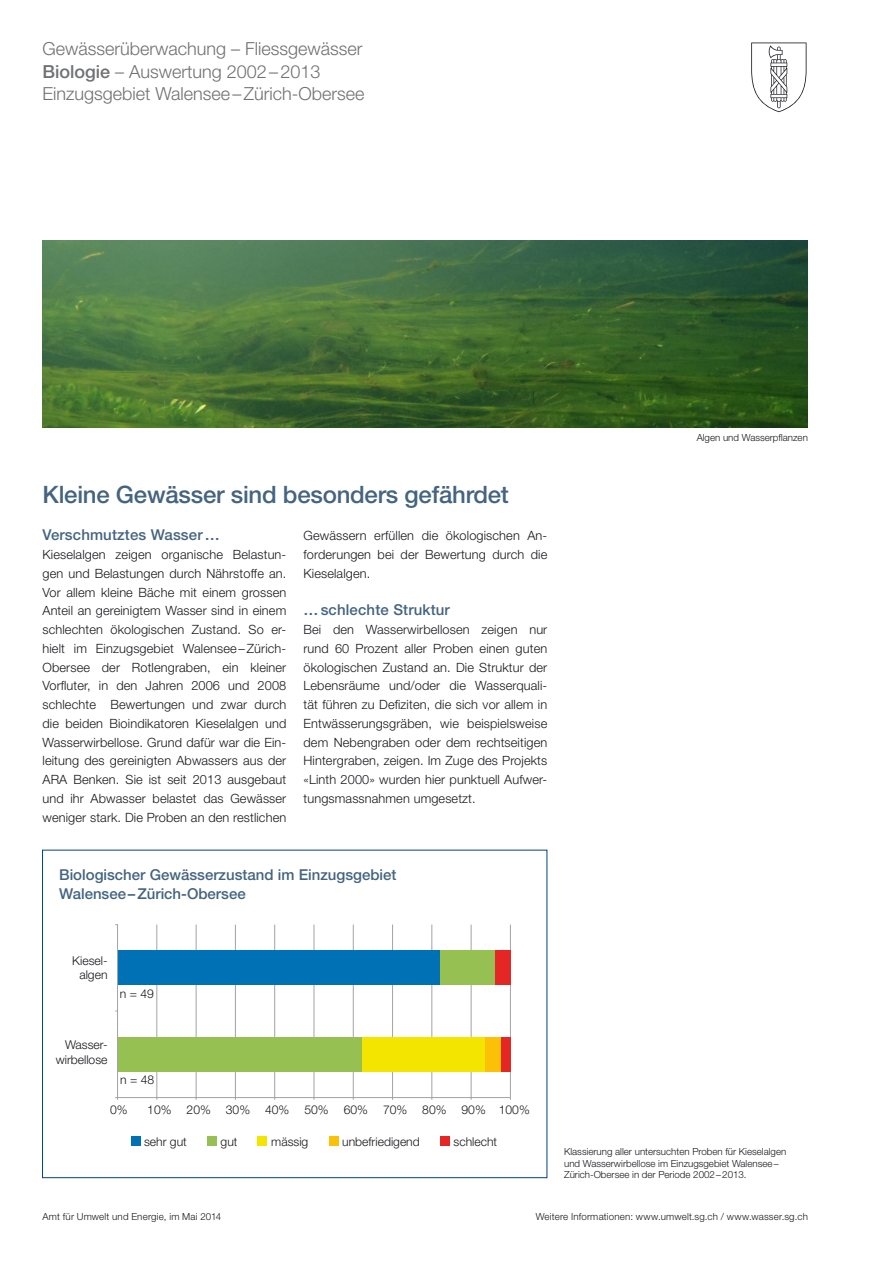
<style>
.page{position:relative;width:893px;height:1263px;background:#fff}
.page>*{position:absolute;margin:0;border:0;box-sizing:border-box;transform-origin:0 0}
.t1{font:500 24px "Helvetica Neue LT Std";letter-spacing:-.01em;color:#44647f}
.t2{font:300 18px/22.5px "Helvetica Neue LT Std";color:#707173}
.t3{font:500 15px/18.8px "Helvetica Neue LT Std";color:#44647f}
.t4{font:300 12.75px/18.8px "Helvetica Neue LT Std";letter-spacing:.01em;color:#1a171c;text-align:justify}
.t5{font:300 12.15px/14.5px "Helvetica Neue LT Std";color:#1a171c;text-align:center}
.t6{font:300 9.75px/11.2px "Helvetica Neue LT Std";color:#1a171c}
.t7{font:300 9.75px "Helvetica Neue LT";letter-spacing:.02em;color:#1a171c}
.s1{font-weight:500}
</style>
<div class="page">
<svg style="left:751px;top:43px;width:55px;height:69px"></svg>
<hr style="left:157px;top:924px;width:1px;height:173px;background:#a2a3a5">
<hr style="left:196px;top:924px;width:1px;height:173px;background:#a2a3a5">
<hr style="left:235px;top:924px;width:1px;height:173px;background:#a2a3a5">
<hr style="left:274px;top:924px;width:1px;height:173px;background:#a2a3a5">
<hr style="left:314px;top:924px;width:1px;height:173px;background:#a2a3a5">
<hr style="left:353px;top:924px;width:1px;height:173px;background:#a2a3a5">
<hr style="left:392px;top:924px;width:1px;height:173px;background:#a2a3a5">
<hr style="left:432px;top:924px;width:1px;height:173px;background:#a2a3a5">
<hr style="left:471px;top:924px;width:1px;height:173px;background:#a2a3a5">
<hr style="left:510px;top:924px;width:1px;height:173px;background:#a2a3a5">
<div style="left:118px;top:950px;width:322px;height:35px;background:#0071b4"></div>
<div style="left:440px;top:950px;width:55px;height:35px;background:#96c152"></div>
<div style="left:118px;top:1037px;width:245px;height:34px;background:#96c152"></div>
<div style="left:363px;top:1037px;width:122px;height:34px;background:#f4e500"></div>
<div style="left:485px;top:1037px;width:16px;height:34px;background:#fcc107"></div>
<div style="left:501px;top:1037px;width:9px;height:34px;background:#e42725"></div>
<div style="left:495px;top:950px;width:15px;height:35px;background:#e42725"></div>
<hr style="left:118px;top:1097px;width:392px;height:1px;background:#a2a3a5">
<hr style="left:117px;top:924px;width:1px;height:173px;background:#a2a3a5">
<div style="left:131px;top:1136px;width:10px;height:10px;background:#0071b4"></div>
<div style="left:207px;top:1136px;width:10px;height:10px;background:#96c152"></div>
<div style="left:257px;top:1136px;width:10px;height:10px;background:#f4e500"></div>
<div style="left:329px;top:1136px;width:10px;height:10px;background:#fcc107"></div>
<div style="left:440px;top:1136px;width:10px;height:10px;background:#e42725"></div>
<div style="left:42px;top:850px;width:505px;height:328px;border:1px solid #00457c"></div>
<img style="left:43px;top:240px;width:765px;height:188px">
<h2 class="t2" style="left:43px;top:37px;width:323px">Gewässerüberwachung – Fliessgewässer<br><span class="s1">Biologie</span> – Auswertung 2002–2013<br>Einzugsgebiet Walensee–Zürich-Obersee</h2>
<h1 class="t1" style="left:43px;top:480px;width:468px">Kleine Gewässer sind besonders gefährdet</h1>
<p class="t3" style="left:43px;top:525px;width:179px">Verschmutztes Wasser…</p>
<p class="t4" style="left:43px;top:545px;width:245px">Kieselalgen zeigen organische Belastun&shy;gen und Belastungen durch Nährstoffe an.<br>Vor allem kleine Bäche mit einem grossen Anteil an gereinigtem Wasser sind in einem schlechten ökologischen Zustand. So er&shy;hielt im Einzugsgebiet Walensee – Zürich-Obersee der Rotlengraben, ein kleiner Vorfluter, in den Jahren 2006 und 2008 schlechte Bewertungen und zwar durch die beiden Bioindikatoren Kieselalgen und Wasserwirbellose. Grund dafür war die Ein&shy;leitung des gereinigten Abwassers aus der ARA Benken. Sie ist seit 2013 ausgebaut und ihr Abwasser belastet das Gewässer weniger stark. Die Proben an den restlichen</p>
<p class="t4" style="left:303px;top:526px;width:245px">Gewässern erfüllen die ökologischen An&shy;forderungen bei der Bewertung durch die Kieselalgen.</p>
<p class="t3" style="left:303px;top:600px;width:148px">…schlechte Struktur</p>
<p class="t4" style="left:303px;top:620px;width:245px">Bei den Wasserwirbellosen zeigen nur rund 60 Prozent aller Proben einen guten ökologischen Zustand an. Die Struktur der Lebensräume und/oder die Wasserquali&shy;tät führen zu Defiziten, die sich vor allem in Entwässerungsgräben, wie beispielsweise dem Nebengraben oder dem rechtseitigen Hintergraben, zeigen. Im Zuge des Projekts «Linth 2000» wurden hier punktuell Aufwer&shy;tungsmassnahmen umgesetzt.</p>
<p class="t3" style="left:59px;top:865px;width:339px">Biologischer Gewässerzustand im Einzugsgebiet<br>Walensee–Zürich-Obersee</p>
<p class="t6" style="left:697px;top:431px;width:113px">Algen und Wasserpflanzen</p>
<p class="t5" style="left:72px;top:953px;width:37px">Kiesel&shy;algen</p>
<p class="t5" style="left:120px;top:986px;width:35px">n = 49</p>
<p class="t5" style="left:56px;top:1038px;width:53px;text-align:right">Wasser&shy;wirbellose</p>
<p class="t5" style="left:120px;top:1072px;width:35px">n = 48</p>
<p class="t5" style="left:110px;top:1102px;width:19px">0%</p>
<p class="t5" style="left:147px;top:1102px;width:384px">10% 20% 30% 40% 50% 60% 70% 80% 90% 100%</p>
<p class="t5" style="left:144px;top:1134px;width:44px">sehr gut</p>
<p class="t5" style="left:221px;top:1134px;width:18px">gut</p>
<p class="t5" style="left:271px;top:1134px;width:39px">mässig</p>
<p class="t5" style="left:342px;top:1134px;width:79px">unbefriedigend</p>
<p class="t5" style="left:454px;top:1134px;width:45px">schlecht</p>
<p class="t6" style="left:564px;top:1146px;width:224px">Klassierung aller untersuchten Proben für Kieselalgen und Wasserwirbellose im Einzugsgebiet Walensee–<br>Zürich-Obersee in der Periode 2002–2013.</p>
<p class="t7" style="left:43px;top:1211px;width:180px">Amt für Umwelt und Energie, im Mai 2014</p>
<p class="t7" style="left:536px;top:1211px;width:274px">Weitere Informationen: www.umwelt.sg.ch / www.wasser.sg.ch</p>
</div>
